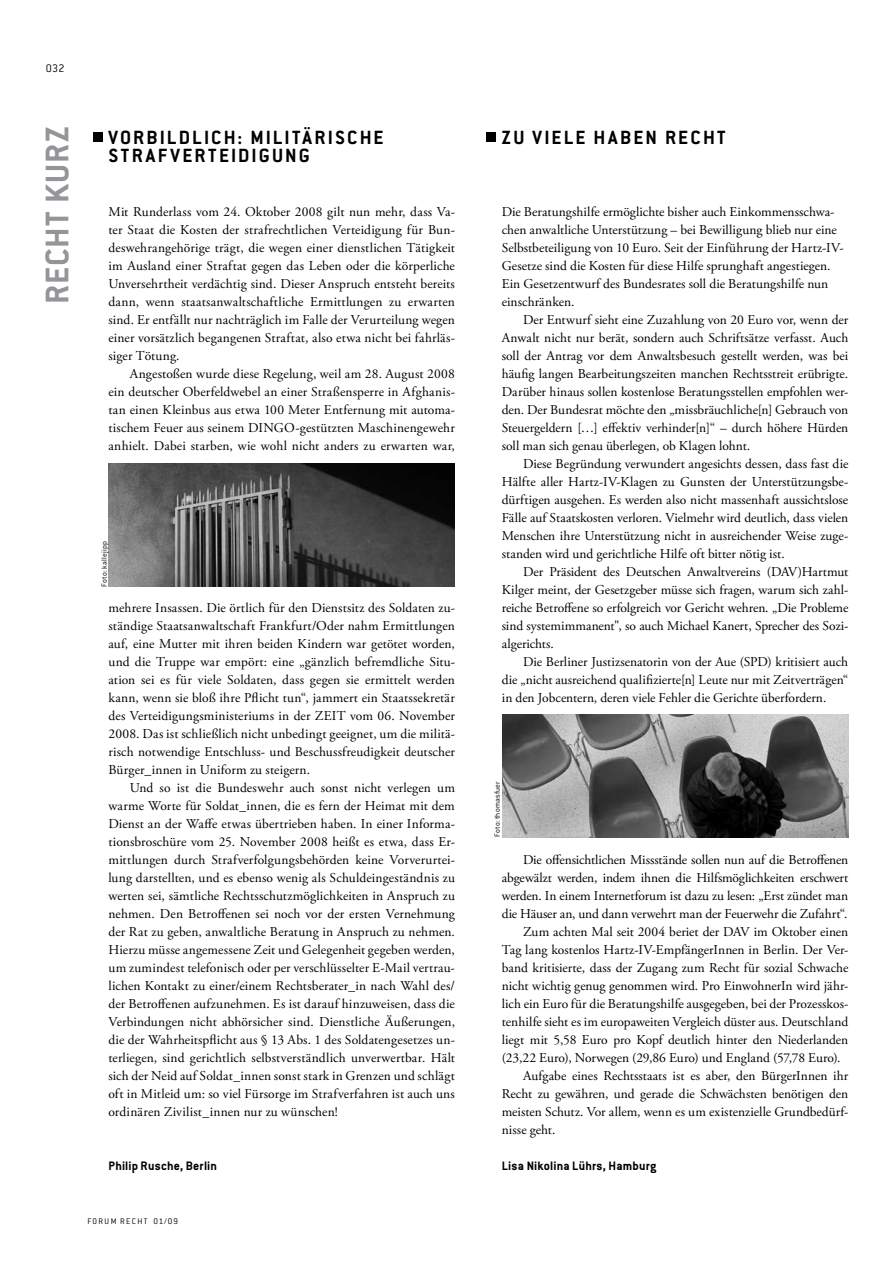
<style>
.page{position:relative;width:893px;height:1263px;background:#fff}
.page>*{position:absolute;margin:0;border:0;box-sizing:border-box;transform-origin:0 0}
.t1{font:700 36px "Conduit ITC";letter-spacing:.03em;color:#939598}
.t2{font:700 21px "Conduit ITC";letter-spacing:.11em;color:#000}
.t3{font:13.5px/18px "Adobe Garamond Pro";color:#000;text-align:justify}
.t4{font:700 13.5px "Conduit ITC";letter-spacing:.01em;color:#000}
.t5{font:300 12px "Conduit ITC";color:#000}
.t6{font:300 9px "Conduit ITC";letter-spacing:.155em;color:#000}
.t7{font:300 8.25px "Conduit ITC";letter-spacing:.025em;color:#000}
</style>
<div class="page">
<div style="left:93px;top:132px;width:10px;height:10px;background:#000"></div>
<div style="left:486px;top:132px;width:10px;height:10px;background:#000"></div>
<img style="left:503px;top:714px;width:345px;height:124px">
<img style="left:109px;top:463px;width:346px;height:124px">
<p class="t5" style="left:46px;top:61px;width:20px">032</p>
<h1 class="t1" style="left:36px;top:304px;width:180px;rotate:-90deg">RECHT KURZ</h1>
<h2 class="t2" style="left:108px;top:125px;width:24px">VORBILDLI</h2>
<h2 class="t2" style="left:211px;top:125px;width:50px">CH: MILIT</h2>
<h2 class="t2" style="left:302px;top:125px;width:70px">ÄRISCHE</h2>
<h2 class="t2" style="left:108px;top:143px;width:25px">STRAFVERTEIDI</h2>
<h2 class="t2" style="left:259px;top:143px;width:52px">GUNG</h2>
<p class="t3" style="left:108px;top:203px;width:348px">Mit Runderlass vom 24. Oktober 2008 gilt nun mehr, dass Va&shy;ter Staat die Kosten der strafrechtlichen Verteidigung für Bun&shy;deswehrangehörige trägt, die wegen einer dienstlichen Tätigkeit im Ausland einer Straftat gegen das Leben oder die körperliche Unversehrtheit verdächtig sind. Dieser Anspruch entsteht bereits dann, wenn staatsanwaltschaftliche Ermittlungen zu erwarten sind. Er entfällt nur nachträglich im Falle der Verurteilung wegen einer vorsätzlich begangenen Straftat, also etwa nicht bei fahrläs&shy;siger Tötung.</p>
<p class="t3" style="left:108px;top:365px;width:348px;text-indent:21px">Angestoßen wurde diese Regelung, weil am 28. August 2008 ein deutscher Oberfeldwebel an einer Straßensperre in Afghanis&shy;tan einen Kleinbus aus etwa 100 Meter Entfernung mit automa&shy;tischem Feuer aus seinem DINGO-gestützten Maschinengewehr anhielt. Dabei starben, wie wohl nicht anders zu erwarten war,</p>
<p class="t7" style="left:99px;top:587px;width:47px;rotate:-90deg">Foto: kallejipp</p>
<p class="t3" style="left:108px;top:599px;width:348px">mehrere Insassen. Die örtlich für den Dienstsitz des Soldaten zu&shy;ständige Staatsanwaltschaft Frankfurt/Oder nahm Ermittlungen auf, eine Mutter mit ihren beiden Kindern war getötet worden, und die Truppe war empört: eine „gänzlich befremdliche Situ&shy;ation sei es für viele Soldaten, dass gegen sie ermittelt werden kann, wenn sie bloß ihre Pflicht tun“, jammert ein Staatssekretär des Verteidigungsministeriums in der ZEIT vom 06. November 2008. Das ist schließlich nicht unbedingt geeignet, um die militä&shy;risch notwendige Entschluss- und Beschussfreudigkeit deutscher Bürger_innen in Uniform zu steigern.</p>
<p class="t3" style="left:108px;top:779px;width:348px;text-indent:21px">Und so ist die Bundeswehr auch sonst nicht verlegen um warme Worte für Soldat_innen, die es fern der Heimat mit dem Dienst an der Waffe etwas übertrieben haben. In einer Informa&shy;tionsbroschüre vom 25. November 2008 heißt es etwa, dass Er&shy;mittlungen durch Strafverfolgungsbehörden keine Vorverurtei&shy;lung darstellten, und es ebenso wenig als Schuldeingeständnis zu werten sei, sämtliche Rechtsschutzmöglichkeiten in Anspruch zu nehmen. Den Betroffenen sei noch vor der ersten Vernehmung der Rat zu geben, anwaltliche Beratung in Anspruch zu nehmen.<br>Hierzu müsse angemessene Zeit und Gelegenheit gegeben werden, um zumindest telefonisch oder per verschlüsselter E-Mail vertrau&shy;lichen Kontakt zu einer/einem Rechtsberater_in nach Wahl des/ der Betroffenen aufzunehmen. Es ist darauf hinzuweisen, dass die Verbindungen nicht abhörsicher sind. Dienstliche Äußerungen, die der Wahrheitspflicht aus § 13 Abs. 1 des Soldatengesetzes un&shy;terliegen, sind gerichtlich selbstverständlich unverwertbar. Hält sich der Neid auf Soldat_innen sonst stark in Grenzen und schlägt oft in Mitleid um: so viel Fürsorge im Strafverfahren ist auch uns ordinären Zivilist_innen nur zu wünschen!</p>
<p class="t4" style="left:108px;top:1157px;width:110px">PHILIP RUSCHE, BERLIN</p>
<p class="t6" style="left:87px;top:1216px;width:92px">FORUM RECHT 01/09</p>
<h2 class="t2" style="left:502px;top:125px;width:43px">ZU VIELE</h2>
<h2 class="t2" style="left:594px;top:125px;width:14px">HABEN</h2>
<h2 class="t2" style="left:665px;top:125px;width:50px">RECHT</h2>
<p class="t3" style="left:502px;top:203px;width:344px;text-align:left">Die Beratungshilfe ermöglichte bisher auch Einkommensschwa&shy;chen anwaltliche Unterstützung – bei Bewilligung blieb nur eine Selbstbeteiligung von 10 Euro. Seit der Einführung der Hartz-IV-Gesetze sind die Kosten für diese Hilfe sprunghaft angestiegen.<br>Ein Gesetzentwurf des Bundesrates soll die Beratungshilfe nun einschränken.</p>
<p class="t3" style="left:502px;top:311px;width:348px;text-indent:21px">Der Entwurf sieht eine Zuzahlung von 20 Euro vor, wenn der Anwalt nicht nur berät, sondern auch Schriftsätze verfasst. Auch soll der Antrag vor dem Anwaltsbesuch gestellt werden, was bei häufig langen Bearbeitungszeiten manchen Rechtsstreit erübrigte.<br>Darüber hinaus sollen kostenlose Beratungsstellen empfohlen wer&shy;den. Der Bundesrat möchte den „missbräuchliche[n] Gebrauch von Steuergeldern […] effektiv verhinder[n]“ – durch höhere Hürden soll man sich genau überlegen, ob Klagen lohnt.</p>
<p class="t3" style="left:502px;top:455px;width:348px;text-indent:21px">Diese Begründung verwundert angesichts dessen, dass fast die Hälfte aller Hartz-IV-Klagen zu Gunsten der Unterstützungsbe&shy;dürftigen ausgehen. Es werden also nicht massenhaft aussichtslose Fälle auf Staatskosten verloren. Vielmehr wird deutlich, dass vielen Menschen ihre Unterstützung nicht in ausreichender Weise zuge&shy;standen wird und gerichtliche Hilfe oft bitter nötig ist.</p>
<p class="t3" style="left:502px;top:563px;width:348px;text-indent:21px">Der Präsident des Deutschen Anwaltvereins (DAV)Hartmut Kilger meint, der Gesetzgeber müsse sich fragen, warum sich zahl&shy;reiche Betroffene so erfolgreich vor Gericht wehren. „Die Probleme sind systemimmanent", so auch Michael Kanert, Sprecher des Sozi&shy;algerichts.</p>
<p class="t3" style="left:502px;top:653px;width:348px;text-indent:21px">Die Berliner Justizsenatorin von der Aue (SPD) kritisiert auch die „nicht ausreichend qualifizierte[n] Leute nur mit Zeitverträgen“ in den Jobcentern, deren viele Fehler die Gerichte überfordern.</p>
<p class="t7" style="left:492px;top:837px;width:58px;rotate:-90deg">Foto: thomasfuer</p>
<p class="t3" style="left:523px;top:851px;width:327px">Die offensichtlichen Missstände sollen nun auf die Betroffenen</p>
<p class="t3" style="left:502px;top:869px;width:348px">abgewälzt werden, indem ihnen die Hilfsmöglichkeiten erschwert</p>
<p class="t3" style="left:502px;top:887px;width:348px">werden. In einem Internetforum ist dazu zu lesen: „Erst zündet man</p>
<p class="t3" style="left:502px;top:905px;width:347px">die Häuser an, und dann verwehrt man der Feuerwehr die Zufahrt“.</p>
<p class="t3" style="left:523px;top:923px;width:327px">Zum achten Mal seit 2004 beriet der DAV im Oktober einen</p>
<p class="t3" style="left:502px;top:941px;width:348px">Tag lang kostenlos Hartz-IV-EmpfängerInnen in Berlin. Der Ver-</p>
<p class="t3" style="left:502px;top:959px;width:348px">band kritisierte, dass der Zugang zum Recht für sozial Schwache</p>
<p class="t3" style="left:502px;top:977px;width:348px">nicht wichtig genug genommen wird. Pro EinwohnerIn wird jähr-</p>
<p class="t3" style="left:502px;top:995px;width:348px">lich ein Euro für die Beratungshilfe ausgegeben, bei der Prozesskos-</p>
<p class="t3" style="left:502px;top:1013px;width:348px">tenhilfe sieht es im europaweiten Vergleich düster aus. Deutschland</p>
<p class="t3" style="left:502px;top:1031px;width:348px">liegt mit 5,58 Euro pro Kopf deutlich hinter den Niederlanden</p>
<p class="t3" style="left:502px;top:1049px;width:340px">(23,22 Euro), Norwegen (29,86 Euro) und England (57,78 Euro).</p>
<p class="t3" style="left:523px;top:1067px;width:327px">Aufgabe eines Rechtsstaats ist es aber, den BürgerInnen ihr</p>
<p class="t3" style="left:502px;top:1085px;width:348px">Recht zu gewähren, und gerade die Schwächsten benötigen den</p>
<p class="t3" style="left:502px;top:1103px;width:348px">meisten Schutz. Vor allem, wenn es um existenzielle Grundbedürf-</p>
<p class="t3" style="left:502px;top:1121px;width:55px">nisse geht.</p>
<p class="t4" style="left:502px;top:1157px;width:156px">LISA NIKOLINA LÜHRS, HAMBURG</p>
</div>
